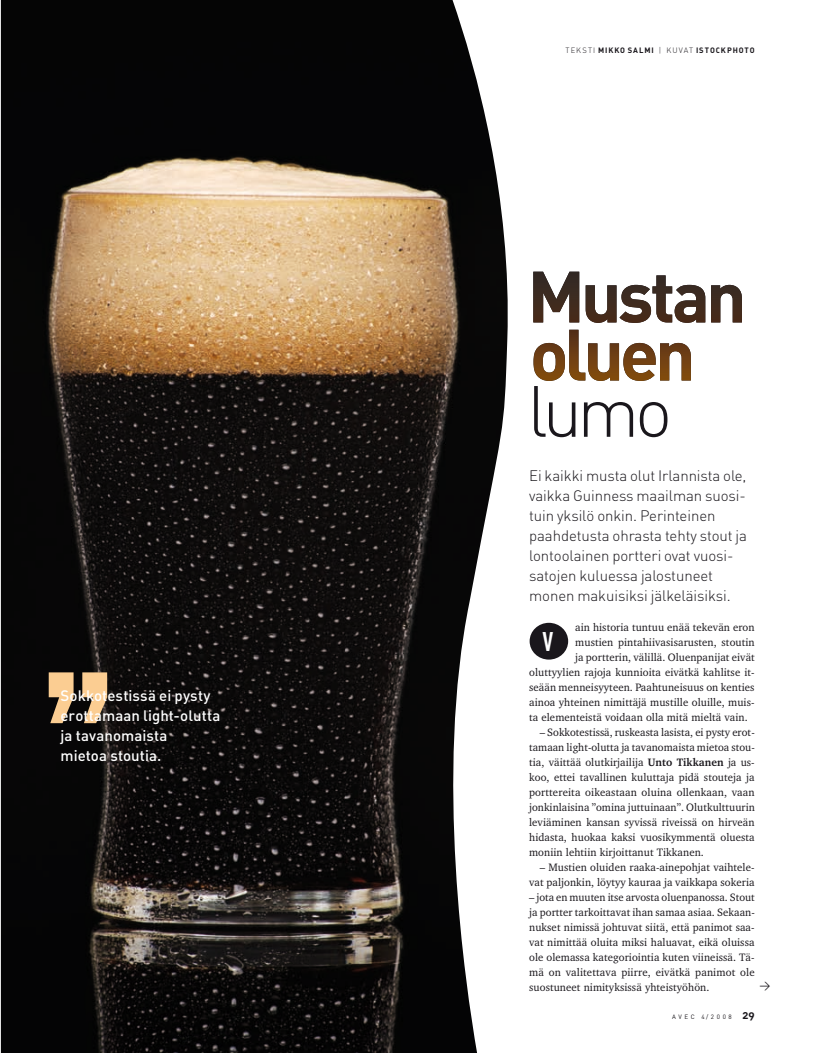
<style>
.page{position:relative;width:815px;height:1053px;background:#fff}
.page>*{position:absolute;margin:0;border:0;box-sizing:border-box;transform-origin:0 0}
.t1{font:700 condensed 25.75px "DIN Neuzeit Grotesk";color:#fff;scale:1.1 1}
.t2{font:15px/20px "DIN Light Alternate";letter-spacing:-.005em;color:#1a171c}
.t3{font:15px/20px "DIN Medium Alternate";letter-spacing:.005em;color:#fff}
.t4{font:11px/15px "Charter BT";letter-spacing:.01em;color:#1a171c;text-align:justify}
.t5{font:10.75px "DIN";color:#1a171c}
.t6{font:7.75px "DIN Bold Alternate";letter-spacing:.12em;color:#1a171c}
.t7{font:6.25px "DIN";color:#1a171c}
.s1{font-family:"DIN Light Alternate"}
.s2{font-weight:700}
.s3{font-family:"DIN Bold Alternate";font-size:11.25px}
</style>
<div class="page">
<img style="left:1px;top:0;width:507px;height:1052px">
<div style="left:530px;top:622px;width:38px;height:37px;background:#1a171c;border-radius:50%"></div>
<svg style="left:534px;top:330px;width:157px;height:107px"></svg>
<svg style="left:533px;top:272px;width:209px;height:51px"></svg>
<svg style="left:49px;top:672px;width:58px;height:51px"></svg>
<h2 class="t3" style="left:61px;top:685px;width:161px">Sokkotestissä ei pysty erottamaan light-olutta ja tavanomaista<br>mietoa stoutia.</h2>
<p class="t6" style="left:566px;top:45px;width:190px"><span class="s1">Te ksti</span> MIKKO SALMI <span class="s1">| kuvat</span> ISTOCKPHOTO</p>
<p class="t2" style="left:529px;top:465px;width:219px">Ei kaikki musta olut Irlannista ole, vaikka Guinness maailman suosi&shy;tuin yksilö onkin. Perinteinen paahdetusta ohrasta tehty stout ja lontoolainen portteri ovat vuosi&shy;satojen kuluessa jalostuneet monen makuisiksi jälkeläisiksi.</p>
<h1 class="t1" style="left:542px;top:626px;width:12px">V</h1>
<p class="t4" style="left:575px;top:619px;width:181px">ain historia tuntuu enää tekevän eron</p>
<p class="t4" style="left:575px;top:634px;width:181px">mustien pintahiivasisarusten, stoutin</p>
<p class="t4" style="left:575px;top:649px;width:181px">ja portterin, välillä. Oluenpanijat eivät</p>
<p class="t4" style="left:529px;top:664px;width:227px">oluttyylien rajoja kunnioita eivätkä kahlitse it-</p>
<p class="t4" style="left:529px;top:679px;width:227px">seään menneisyyteen. Paahtuneisuus on kenties</p>
<p class="t4" style="left:529px;top:694px;width:227px">ainoa yhteinen nimittäjä mustille oluille, muis-</p>
<p class="t4" style="left:529px;top:709px;width:220px">ta elementeistä voidaan olla mitä mieltä vain.</p>
<p class="t4" style="left:529px;top:724px;width:227px;text-indent:11px">– Sokkotestissä, ruskeasta lasista, ei pysty erot&shy;tamaan light-olutta ja tavanomaista mietoa stou&shy;tia, väittää olutkirjailija <span class="s2">Unto Tikkanen</span> ja us&shy;koo, ettei tavallinen kuluttaja pidä stouteja ja porttereita oikeastaan oluina ollenkaan, vaan jonkinlaisina ”omina juttuinaan”. Olutkulttuurin leviäminen kansan syvissä riveissä on hirveän hidasta, huokaa kaksi vuosikymmentä oluesta moniin lehtiin kirjoittanut Tikkanen.</p>
<p class="t4" style="left:529px;top:859px;width:227px;text-align:right">– Mustien oluiden raaka-ainepohjat vaihtele&shy;vat paljonkin, löytyy kauraa ja vaikkapa sokeria</p>
<p class="t4" style="left:529px;top:889px;width:227px">– jota en muuten itse arvosta oluenpanossa. Stout ja portter tarkoittavat ihan samaa asiaa. Sekaan&shy;nukset nimissä johtuvat siitä, että panimot saa&shy;vat nimittää oluita miksi haluavat, eikä oluissa ole olemassa kategoriointia kuten viineissä. Tä&shy;mä on valitettava piirre, eivätkä panimot ole suostuneet nimityksissä yhteistyöhön.</p>
<p class="t5" style="left:759px;top:978px;width:13px">&gt;</p>
<p class="t7" style="left:672px;top:1012px;width:84px">A V E C 4 / 2 0 0 8 <span class="s3">29</span></p>
</div>
